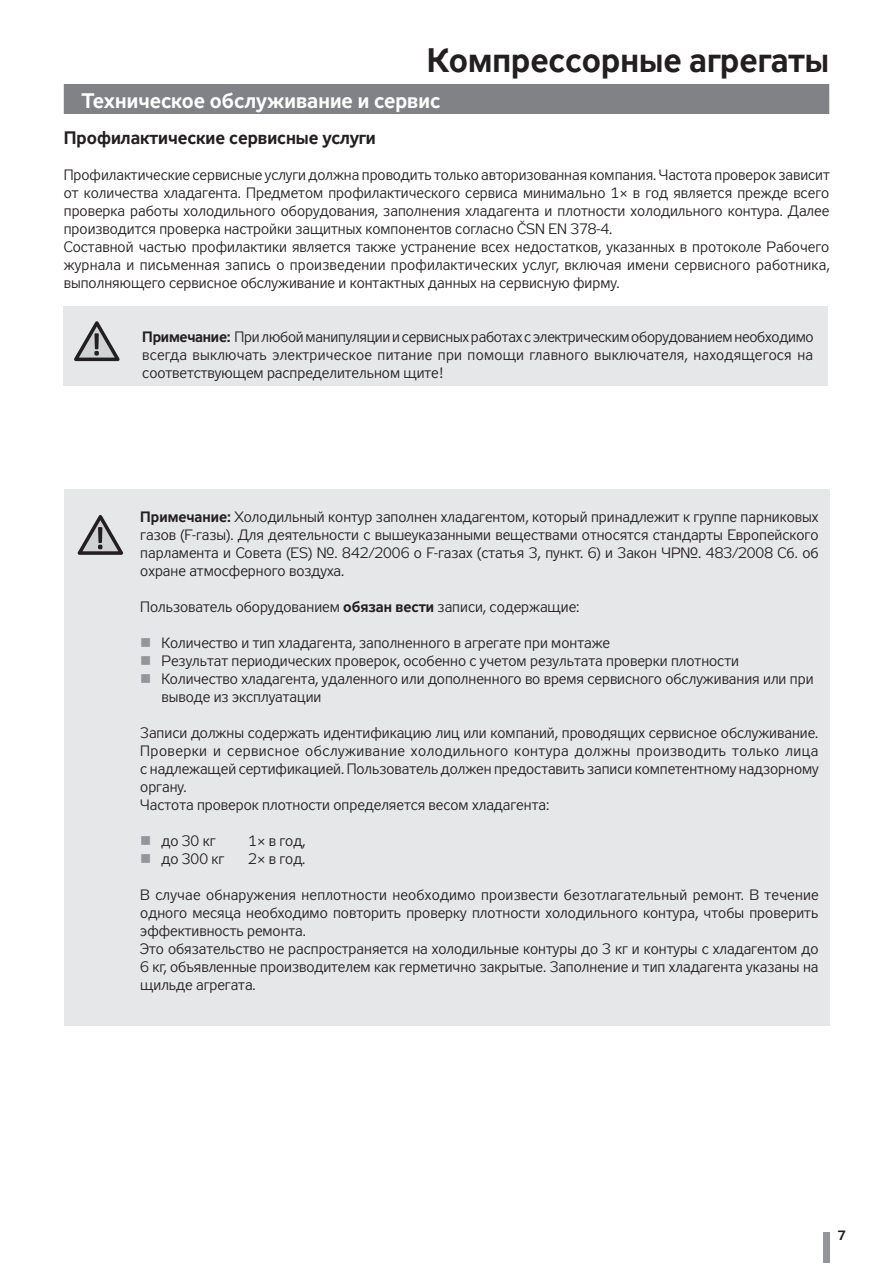
<style>
.page{position:relative;width:893px;height:1263px;background:#fff}
.page>*{position:absolute;margin:0;border:0;box-sizing:border-box;transform-origin:0 0}
.t1{font:700 33.9px "Zeppelin 31";color:#231f20}
.t2{font:700 21px "Zeppelin 31";color:#fff}
.t3{font:700 18px "Zeppelin 31";color:#231f20}
.t4{font:15px/18px "Zeppelin 31";color:#231f20}
.t5{font:700 13.5px "Zeppelin 31";color:#231f20}
.s1{font-weight:700}
</style>
<div class="page">
<div style="left:823px;top:1232px;width:6px;height:31px;background:#939598"></div>
<div style="left:64px;top:84px;width:765px;height:30px;background:#808285"></div>
<div style="left:64px;top:306px;width:764px;height:79px;background:#e6e7e9"></div>
<div style="left:64px;top:489px;width:765px;height:537px;background:#e6e7e9"></div>
<svg style="left:74px;top:321px;width:46px;height:40px"></svg>
<svg style="left:77px;top:515px;width:46px;height:40px"></svg>
<h1 class="t1" style="left:427px;top:41px;width:404px">Компрессорные агрегаты</h1>
<h2 class="t2" style="left:82px;top:89px;width:360px">Техническое обслуживание и сервис</h2>
<p class="t3" style="left:64px;top:128px;width:313px">Профилактические сервисные услуги</p>
<p class="t4" style="left:64px;top:167px;width:767px">Профилактические сервисные услуги должна проводить только авторизованная компания. Частота проверок зависит от количества хладагента. Предметом профилактического сервиса минимально 1× в год является прежде всего проверка работы холодильного оборудования, заполнения хладагента и плотности холодильного контура. Далее производится проверка настройки защитных компонентов согласно ČSN EN 378-4.<br>Составной частью профилактики является также устранение всех недостатков, указанных в протоколе Рабочего журнала и письменная запись о произведении профилактических услуг, включая имени сервисного работника, выполняющего сервисное обслуживание и контактных данных на сервисную фирму.</p>
<p class="t4" style="left:142px;top:329px;width:673px;text-align:justify"><span class="s1">Примечание:</span> При любой манипуляции и сервисных работах с электрическим оборудованием необходимо всегда выключать электрическое питание при помощи главного выключателя, находящегося на соответствующем распределительном щите!</p>
<p class="t4" style="left:140px;top:509px;width:680px;text-align:justify"><span class="s1">Примечание:</span> Холодильный контур заполнен хладагентом, который принадлежит к группе парниковых газов (F-газы). Для деятельности с вышеуказанными веществами относятся стандарты Европейского парламента и Совета (ES) №. 842/2006 o F-газах (статья 3, пункт. 6) и Закон ЧР№. 483/2008 Сб. об охране атмосферного воздуха.</p>
<p class="t4" style="left:140px;top:599px;width:441px">Пользователь оборудованием <span class="s1">обязан вести</span> записи, содержащие:</p>
<p class="t4" style="left:162px;top:635px;width:653px">Количество и тип хладагента, заполненного в агрегате при монтаже<br>Результат периодических проверок, особенно с учетом результата проверки плотности Количество хладагента, удаленного или дополненного во время сервисного обслуживания или при выводе из эксплуатации</p>
<p class="t4" style="left:140px;top:725px;width:680px">Записи должны содержать идентификацию лиц или компаний, проводящих сервисное обслуживание.<br>Проверки и сервисное обслуживание холодильного контура должны производить только лица с надлежащей сертификацией. Пользователь должен предоставить записи компетентному надзорному органу.<br>Частота проверок плотности определяется весом хладагента:</p>
<p class="t4" style="left:162px;top:833px;width:55px">до 30 кг</p>
<p class="t4" style="left:248px;top:833px;width:59px">1× в год,</p>
<p class="t4" style="left:162px;top:851px;width:64px">до 300 кг</p>
<p class="t4" style="left:248px;top:851px;width:59px">2× в год.</p>
<p class="t4" style="left:140px;top:887px;width:680px">В случае обнаружения неплотности необходимо произвести безотлагательный ремонт. В течение одного месяца необходимо повторить проверку плотности холодильного контура, чтобы проверить эффективность ремонта.<br>Это обязательство не распространяется на холодильные контуры до 3 кг и контуры с хладагентом до 6 кг, объявленные производителем как герметично закрытые. Заполнение и тип хладагента указаны на щильде агрегата.</p>
<p class="t5" style="left:838px;top:1228px;width:10px">7</p>
</div>
